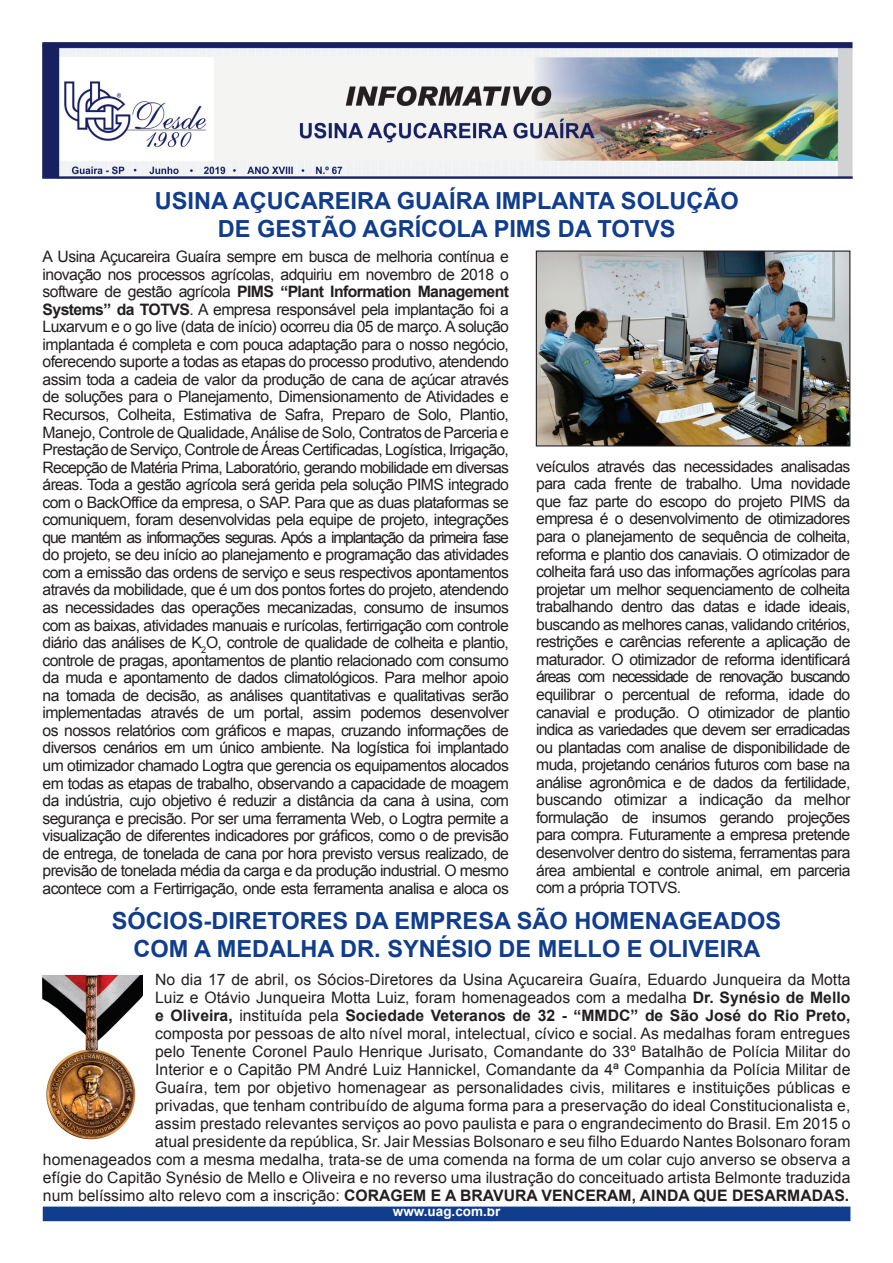
<style>
.page{position:relative;width:893px;height:1263px;background:#fff}
.page>*{position:absolute;margin:0;border:0;box-sizing:border-box;transform-origin:0 0}
.t1{font:700 23.55px/28.2px "Arial";color:#103d8c;text-align:center}
.t2{font:15.75px/17.5px "Arial";letter-spacing:-.02em;color:#231f20;text-align:justify}
.t3{font:700 13.5px "Arial";color:#fff}
.s1{font-weight:700}
</style>
<div class="page">
<div style="left:44px;top:1207px;width:806px;height:13px;background:#103d8c"></div>
<div style="left:43px;top:1206px;width:807px;height:15px;border:2px solid #103d8c"></div>
<img style="left:43px;top:975px;width:99px;height:164px">
<img style="left:538px;top:252px;width:310px;height:192px">
<div style="left:536px;top:250px;width:314px;height:196px;border:1px solid #231f20"></div>
<img style="left:43px;top:43px;width:809px;height:136px">
<p class="t1" style="left:155px;top:187px;width:585px">USINA AÇUCAREIRA GUAÍRA IMPLANTA SOLUÇÃO<br>DE GESTÃO AGRÍCOLA PIMS DA TOTVS</p>
<p class="t2" style="left:43px;top:248px;width:468px">A Usina Açucareira Guaíra sempre em busca de melhoria contínua e inovação nos processos agrícolas, adquiriu em novembro de 2018 o software de gestão agrícola <span class="s1">PIMS “Plant Information Management Systems” da TOTVS</span>. A empresa responsável pela implantação foi a Luxarvum e o go live (data de início) ocorreu dia 05 de março. A solução implantada é completa e com pouca adaptação para o nosso negócio, oferecendo suporte a todas as etapas do processo produtivo, atendendo assim toda a cadeia de valor da produção de cana de açúcar através de soluções para o Planejamento, Dimensionamento de Atividades e Recursos, Colheita, Estimativa de Safra, Preparo de Solo, Plantio, Manejo, Controle de Qualidade, Análise de Solo, Contratos de Parceria e Prestação de Serviço, Controle de Áreas Certificadas, Logística, Irrigação, Recepção de Matéria Prima, Laboratório, gerando mobilidade em diversas áreas. Toda a gestão agrícola será gerida pela solução PIMS integrado com o BackOffice da empresa, o SAP. Para que as duas plataformas se comuniquem, foram desenvolvidas pela equipe de projeto, integrações que mantém as informações seguras. Após a implantação da primeira fase do projeto, se deu início ao planejamento e programação das atividades com a emissão das ordens de serviço e seus respectivos apontamentos através da mobilidade, que é um dos pontos fortes do projeto, atendendo as necessidades das operações mecanizadas, consumo de insumos com as baixas, atividades manuais e rurícolas, fertirrigação com controle diário das análises de K<sub>2</sub>O, controle de qualidade de colheita e plantio, controle de pragas, apontamentos de plantio relacionado com consumo da muda e apontamento de dados climatológicos. Para melhor apoio na tomada de decisão, as análises quantitativas e qualitativas serão implementadas através de um portal, assim podemos desenvolver os nossos relatórios com gráficos e mapas, cruzando informações de diversos cenários em um único ambiente. Na logística foi implantado um otimizador chamado Logtra que gerencia os equipamentos alocados em todas as etapas de trabalho, observando a capacidade de moagem da indústria, cujo objetivo é reduzir a distância da cana à usina, com segurança e precisão. Por ser uma ferramenta Web, o Logtra permite a visualização de diferentes indicadores por gráficos, como o de previsão de entrega, de tonelada de cana por hora previsto versus realizado, de previsão de tonelada média da carga e da produção industrial. O mesmo acontece com a Fertirrigação, onde esta ferramenta analisa e aloca os</p>
<p class="t2" style="left:536px;top:458px;width:316px">veículos através das necessidades analisadas para cada frente de trabalho. Uma novidade que faz parte do escopo do projeto PIMS da empresa é o desenvolvimento de otimizadores para o planejamento de sequência de colheita, reforma e plantio dos canaviais. O otimizador de colheita fará uso das informações agrícolas para projetar um melhor sequenciamento de colheita trabalhando dentro das datas e idade ideais, buscando as melhores canas, validando critérios, restrições e carências referente a aplicação de maturador. O otimizador de reforma identificará áreas com necessidade de renovação buscando equilibrar o percentual de reforma, idade do canavial e produção. O otimizador de plantio indica as variedades que devem ser erradicadas ou plantadas com analise de disponibilidade de muda, projetando cenários futuros com base na análise agronômica e de dados da fertilidade, buscando otimizar a indicação da melhor formulação de insumos gerando projeções para compra. Futuramente a empresa pretende desenvolver dentro do sistema, ferramentas para área ambiental e controle animal, em parceria com a própria TOTVS.</p>
<p class="t1" style="left:112px;top:907px;width:671px">SÓCIOS-DIRETORES DA EMPRESA SÃO HOMENAGEADOS<br>COM A MEDALHA DR. SYNÉSIO DE MELLO E OLIVEIRA</p>
<p class="t2" style="left:155px;top:970px;width:697px;line-height:18px">No dia 17 de abril, os Sócios-Diretores da Usina Açucareira Guaíra, Eduardo Junqueira da Motta Luiz e Otávio Junqueira Motta Luiz, foram homenageados com a medalha <span class="s1">Dr. Synésio de Mello e Oliveira,</span> instituída pela <span class="s1">Sociedade Veteranos de 32 - “MMDC” de São José do Rio Preto, </span>composta por pessoas de alto nível moral, intelectual, cívico e social. As medalhas foram entregues pelo Tenente Coronel Paulo Henrique Jurisato, Comandante do 33º Batalhão de Polícia Militar do Interior e o Capitão PM André Luiz Hannickel, Comandante da 4ª Companhia da Polícia Militar de Guaíra, tem por objetivo homenagear as personalidades civis, militares e instituições públicas e privadas, que tenham contribuído de alguma forma para a preservação do ideal Constitucionalista e, assim prestado relevantes serviços ao povo paulista e para o engrandecimento do Brasil. Em 2015 o atual presidente da república, Sr. Jair Messias Bolsonaro e seu filho Eduardo Nantes Bolsonaro foram</p>
<p class="t2" style="left:43px;top:1150px;width:809px;line-height:18px">homenageados com a mesma medalha, trata-se de uma comenda na forma de um colar cujo anverso se observa a efígie do Capitão Synésio de Mello e Oliveira e no reverso uma ilustração do conceituado artista Belmonte traduzida num belíssimo alto relevo com a inscrição: <span class="s1">CORAGEM E A BRAVURA VENCERAM, AINDA QUE DESARMADAS.</span></p>
<p class="t3" style="left:393px;top:1203px;width:109px">www.uag.com.br</p>
</div>
